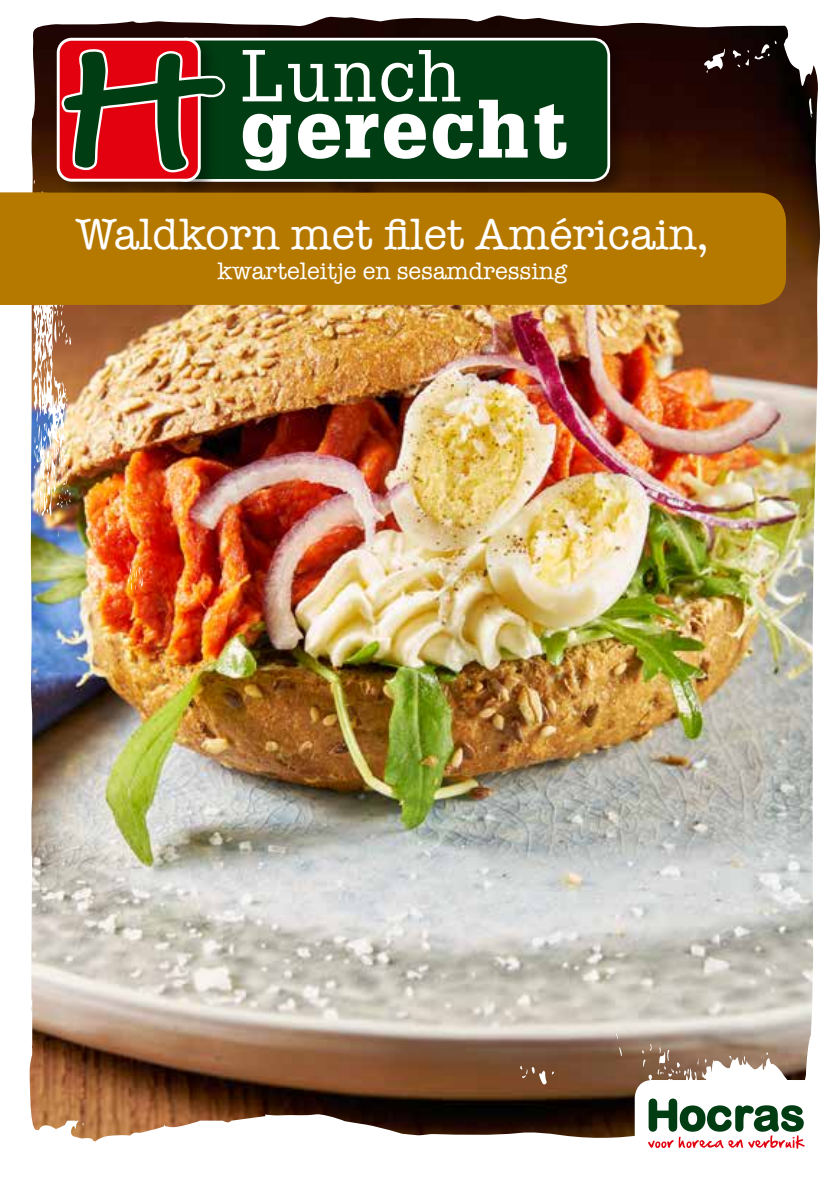
<style>
.page{position:relative;width:840px;height:1191px;background:#fff}
.page>*{position:absolute;margin:0;border:0;box-sizing:border-box;transform-origin:0 0}
.t1{font:900 78px "Glypha 75";letter-spacing:.05em;color:#fff}
.t2{font:71.8px "Glypha 55 Roman";letter-spacing:.03em;color:#fff}
.t3{font:44px "American Typewriter";color:#fff}
.t4{font:24px "American Typewriter";color:#fff}
</style>
<div class="page">
<img style="left:26px;top:15px;width:793px;height:1065px">
<img style="left:27px;top:16px;width:706px;height:1125px">
<div style="left:165px;top:35px;width:464px;height:165px;background:#000;opacity:.35"></div>
<div style="left:169px;top:39px;width:439px;height:141px;background:#003d12;border-radius:16px"></div>
<div style="left:168px;top:38px;width:441px;height:144px;border:3px solid #fff;border-radius:16px"></div>
<div style="left:54px;top:35px;width:165px;height:165px;background:#000;opacity:.35"></div>
<div style="left:58px;top:39px;width:141px;height:141px;background:#e3000f;border-radius:13px"></div>
<div style="left:57px;top:38px;width:144px;height:144px;border:3px solid #fff;border-radius:13px"></div>
<svg style="left:61px;top:48px;width:164px;height:125px"></svg>
<svg style="left:634px;top:1080px;width:171px;height:69px"></svg>
<div style="left:0;top:193px;width:785px;height:112px;background:#b67900"></div>
<h2 class="t2" style="left:240px;top:32px;width:221px">Lunch</h2>
<h1 class="t1" style="left:240px;top:82px;width:328px">gerecht</h1>
<h3 class="t3" style="left:76px;top:209px;width:634px">Waldkorn met filet Américain,</h3>
<p class="t4" style="left:217px;top:257px;width:351px">kwarteleitje en sesamdressing</p>
</div>
